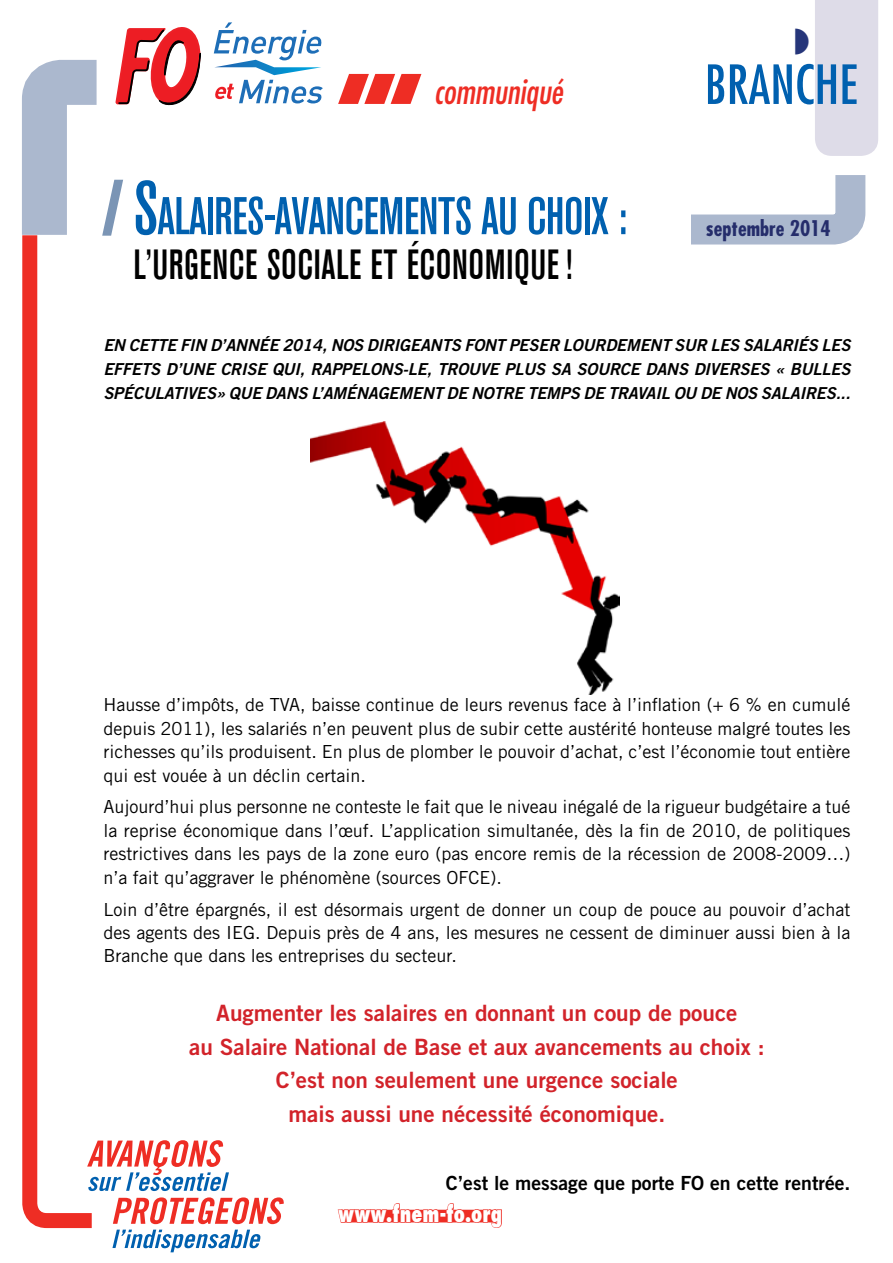
<style>
.page{position:relative;width:893px;height:1263px;background:#fff}
.page>*{position:absolute;margin:0;border:0;box-sizing:border-box;transform-origin:0 0}
.t1{font:500 condensed 52.5px "Akzidenz Grotesk BE";letter-spacing:-.01em;color:#0060af}
.t2{font:condensed 52.5px "Futura";color:#0060af}
.t3{font:500 condensed 42px "Akzidenz Grotesk BE";letter-spacing:.015em;color:#000}
.t4{font:italic condensed 34.5px "Futura";color:#ee2d24;scale:.95 1}
.t5{font:22.5px/33.5px "Trade Gothic Bold Two";color:#d2232a;text-align:center}
.t6{font:800 condensed 22.5px "Futura";color:#fff;scale:.9 1}
.t7{font:700 condensed 21px "Futura";color:#252d6b}
.t8{font:19.5px "Trade Gothic Bold Two";color:#000}
.t9{font:18px/23.4px "Trade Gothic";color:#000;text-align:justify}
.t10{font:italic 16.5px/24px "Trade Gothic Bold Two";letter-spacing:-.01em;color:#000;text-align:justify}
.s1{font-size:75px;color:#7b95b5}
.s2{font-size:75px}
</style>
<div class="page">
<svg style="left:112px;top:1197px;width:172px;height:55px"></svg>
<svg style="left:107px;top:1140px;width:122px;height:51px"></svg>
<svg style="left:214px;top:22px;width:109px;height:81px"></svg>
<svg style="left:344px;top:74px;width:72px;height:30px"></svg>
<svg style="left:22px;top:280px;width:85px;height:949px"></svg>
<svg style="left:337px;top:1203px;width:165px;height:25px"></svg>
<svg style="left:22px;top:27px;width:179px;height:253px"></svg>
<img style="left:310px;top:422px;width:309px;height:272px">
<svg style="left:691px;top:0;width:187px;height:245px"></svg>
<h3 class="t4" style="left:434px;top:70px;width:137px">communiqué</h3>
<h1 class="t1" style="left:103px;top:187px;width:525px"><span class="s1">/</span> <span class="s2">S</span>ALAIRES-AVANCEMENTS AU CHOIX :</h1>
<h2 class="t3" style="left:133px;top:241px;width:441px">L’URGENCE SOCIALE ET ÉCONOMIQUE!</h2>
<h1 class="t2" style="left:705px;top:53px;width:154px">BRANCHE</h1>
<p class="t7" style="left:706px;top:215px;width:126px">septembre 2014</p>
<p class="t10" style="left:103px;top:333px;width:749px">EN CETTE FIN D’ANNÉE 2014, NOS DIRIGEANTS FONT PESER LOURDEMENT SUR LES SALARIÉS LES EFFETS D’UNE CRISE QUI, RAPPELONS-LE, TROUVE PLUS SA SOURCE DANS DIVERSES « BULLES SPÉCULATIVES» QUE DANS L’AMÉNAGEMENT DE NOTRE TEMPS DE TRAVAIL OU DE NOS SALAIRES...</p>
<p class="t9" style="left:103px;top:693px;width:749px">Hausse d’impôts, de TVA, baisse continue de leurs revenus face à l’inflation (+ 6 % en cumulé depuis 2011), les salariés n’en peuvent plus de subir cette austérité honteuse malgré toutes les richesses qu’ils produisent. En plus de plomber le pouvoir d’achat, c’est l’économie tout entière qui est vouée à un déclin certain.</p>
<p class="t9" style="left:103px;top:795px;width:749px">Aujourd’hui plus personne ne conteste le fait que le niveau inégalé de la rigueur budgétaire a tué la reprise économique dans l’œuf. L’application simultanée, dès la fin de 2010, de politiques restrictives dans les pays de la zone euro (pas encore remis de la récession de 2008-2009…) n’a fait qu’aggraver le phénomène (sources OFCE).</p>
<p class="t9" style="left:103px;top:897px;width:748px">Loin d’être épargnés, il est désormais urgent de donner un coup de pouce au pouvoir d’achat des agents des IEG. Depuis près de 4 ans, les mesures ne cessent de diminuer aussi bien à la Branche que dans les entreprises du secteur.</p>
<p class="t5" style="left:189px;top:996px;width:577px">Augmenter les salaires en donnant un coup de pouce<br>au Salaire National de Base et aux avancements au choix :<br>C’est non seulement une urgence sociale<br>mais aussi une nécessité économique.</p>
<p class="t8" style="left:446px;top:1171px;width:406px">C’est le message que porte FO en cette rentrée.</p>
<p class="t6" style="left:338px;top:1199px;width:184px">www.fnem-fo.org</p>
</div>
